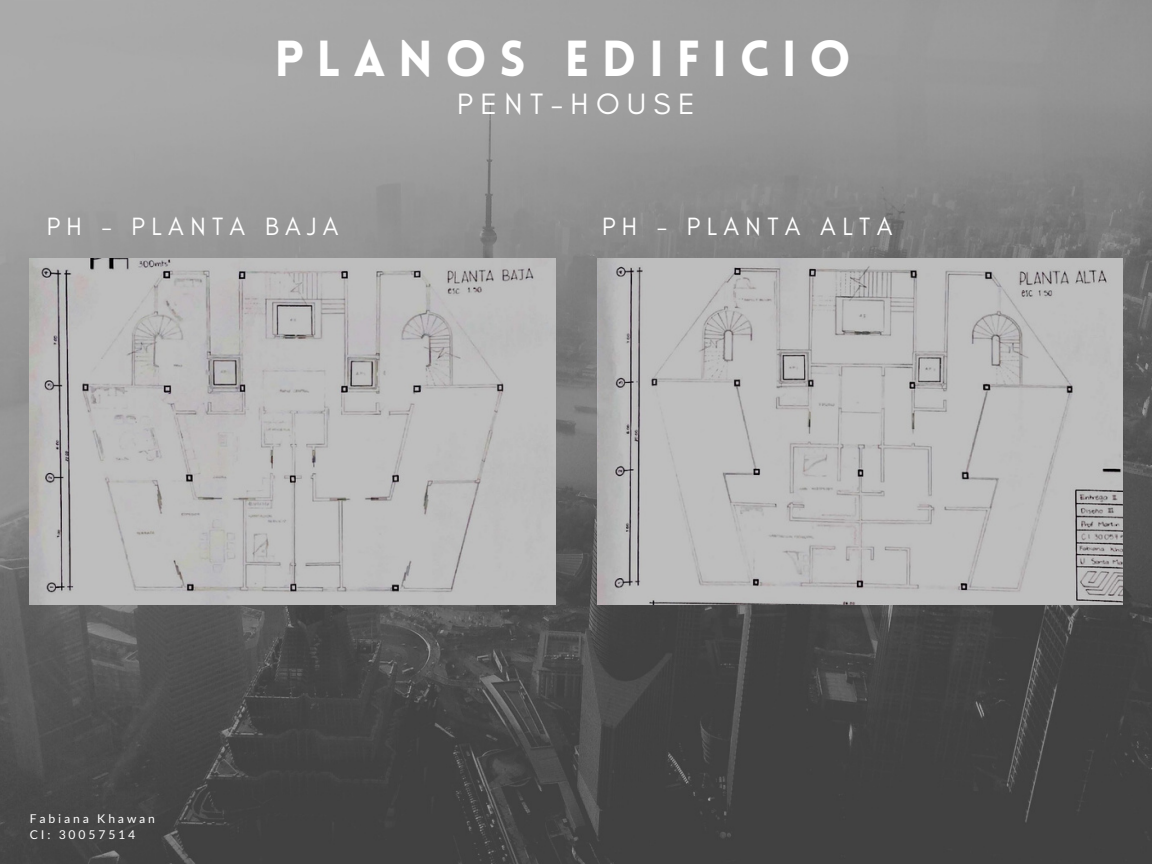
<style>
.page{position:relative;width:1152px;height:864px;background:#fff}
.page>*{position:absolute;margin:0;border:0;box-sizing:border-box;transform-origin:0 0}
.t1{font:900 49.5px "Lovelo";letter-spacing:.25em;color:#fff}
.t2{font:30px "Glacial Indifference";letter-spacing:.25em;color:#fff}
.t3{font:25.5px "Glacial Indifference";letter-spacing:.25em;color:#fff}
.t4{font:12.15px/16.2px "Lato";letter-spacing:.24em;color:#fff}
</style>
<div class="page">
<img style="left:0;top:0;width:1152px;height:864px">
<img style="left:30px;top:258px;width:525px;height:347px">
<img style="left:597px;top:258px;width:525px;height:347px">
<h1 class="t1" style="left:274px;top:39px;width:578px">PLANOS EDIFICIO</h1>
<p class="t2" style="left:457px;top:85px;width:239px">PENT-HOUSE</p>
<p class="t3" style="left:47px;top:211px;width:293px">PH - PLANTA BAJA</p>
<p class="t3" style="left:602px;top:211px;width:292px">PH - PLANTA ALTA</p>
<p class="t4" style="left:30px;top:810px;width:127px">Fabiana Khawan<br>CI: 30057514</p>
</div>
